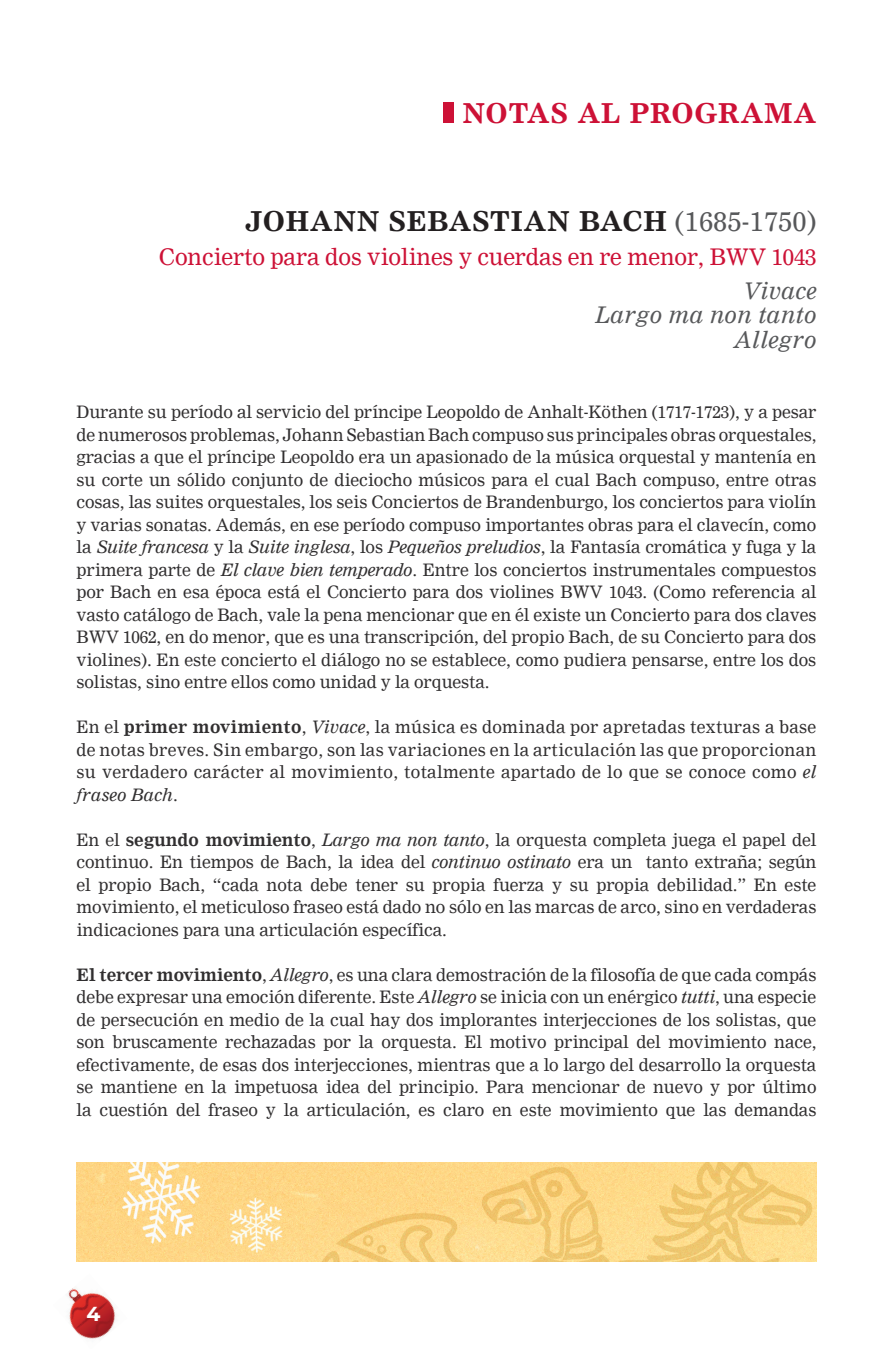
<style>
.page{position:relative;width:893px;height:1372px;background:#fff}
.page>*{position:absolute;margin:0;border:0;box-sizing:border-box;transform-origin:0 0}
.parrafo_2{font:700 27px "Nimrod";letter-spacing:.025em;color:#231f20}
.parrafo_2-2{font:700 27px "Nimrod";letter-spacing:.025em;color:#cd1136}
.parrafo_2-3{font:22.5px "Nimrod";letter-spacing:-.005em;color:#cd1136}
.parrafo_2-4{font:italic 22.5px "Nimrod";letter-spacing:.025em;color:#57585a}
.t1{font:700 20.25px "Montserrat";color:#fff}
.parrafo_2-5{font:16.88px/22.5px "Nimrod";letter-spacing:-.005em;color:#312f30;text-align:justify}
.s1{font-weight:400;color:#57585a}
.s2{font-style:italic}
.s3{font-weight:700}
</style>
<div class="page">
<img style="left:68px;top:1288px;width:48px;height:51px">
<div style="left:443px;top:102px;width:10px;height:21px;background:#cd1136"></div>
<img style="left:77px;top:1162px;width:739px;height:99px">
<p class="parrafo_2-2" style="left:462px;top:97px;width:355px">NOTAS AL PROGRAMA</p>
<p class="parrafo_2" style="left:245px;top:205px;width:573px">JOHANN SEBASTIAN BACH <span class="s1">(1685-1750)</span></p>
<p class="parrafo_2-3" style="left:159px;top:243px;width:659px">Concierto para dos violines y cuerdas en re menor, BWV 1043</p>
<p class="parrafo_2-4" style="left:743px;top:277px;width:75px">Vivace</p>
<p class="parrafo_2-4" style="left:595px;top:302px;width:223px">Largo ma non tanto</p>
<p class="parrafo_2-4" style="left:734px;top:327px;width:84px">Allegro</p>
<p class="parrafo_2-5" style="left:77px;top:401px;width:741px">Durante su período al servicio del príncipe Leopoldo de Anhalt-Köthen (1717-1723), y a pesar de numerosos problemas, Johann Sebastian Bach compuso sus principales obras orquestales, gracias a que el príncipe Leopoldo era un apasionado de la música orquestal y mantenía en su corte un sólido conjunto de dieciocho músicos para el cual Bach compuso, entre otras cosas, las suites orquestales, los seis Conciertos de Brandenburgo, los conciertos para violín y varias sonatas. Además, en ese período compuso importantes obras para el clavecín, como la <span class="s2">Suite francesa</span> y la <span class="s2">Suite inglesa</span>, los <span class="s2">Pequeños preludios</span>, la Fantasía cromática y fuga y la primera parte de <span class="s2">El clave bien temperado</span>. Entre los conciertos instrumentales compuestos por Bach en esa época está el Concierto para dos violines BWV 1043. (Como referencia al vasto catálogo de Bach, vale la pena mencionar que en él existe un Concierto para dos claves BWV 1062, en do menor, que es una transcripción, del propio Bach, de su Concierto para dos violines). En este concierto el diálogo no se establece, como pudiera pensarse, entre los dos solistas, sino entre ellos como unidad y la orquesta.</p>
<p class="parrafo_2-5" style="left:77px;top:716px;width:741px">En el <span class="s3">primer movimiento</span>, <span class="s2">Vivace</span>, la música es dominada por apretadas texturas a base de notas breves. Sin embargo, son las variaciones en la articulación las que proporcionan su verdadero carácter al movimiento, totalmente apartado de lo que se conoce como <span class="s2">el fraseo Bach</span>.</p>
<p class="parrafo_2-5" style="left:77px;top:828px;width:741px">En el <span class="s3">segundo movimiento</span>, <span class="s2">Largo ma non tanto</span>, la orquesta completa juega el papel del continuo. En tiempos de Bach, la idea del <span class="s2">continuo ostinato</span> era un tanto extraña; según el propio Bach, “cada nota debe tener su propia fuerza y su propia debilidad.” En este movimiento, el meticuloso fraseo está dado no sólo en las marcas de arco, sino en verdaderas indicaciones para una articulación específica.</p>
<p class="parrafo_2-5" style="left:77px;top:963px;width:741px"><span class="s3">El tercer movimiento</span>, <span class="s2">Allegro</span>, es una clara demostración de la filosofía de que cada compás debe expresar una emoción diferente. Este <span class="s2">Allegro</span> se inicia con un enérgico <span class="s2">tutti</span>, una especie de persecución en medio de la cual hay dos implorantes interjecciones de los solistas, que son bruscamente rechazadas por la orquesta. El motivo principal del movimiento nace, efectivamente, de esas dos interjecciones, mientras que a lo largo del desarrollo la orquesta se mantiene en la impetuosa idea del principio. Para mencionar de nuevo y por último la cuestión del fraseo y la articulación, es claro en este movimiento que las demandas</p>
<p class="t1" style="left:86px;top:1298px;width:15px">4</p>
</div>
